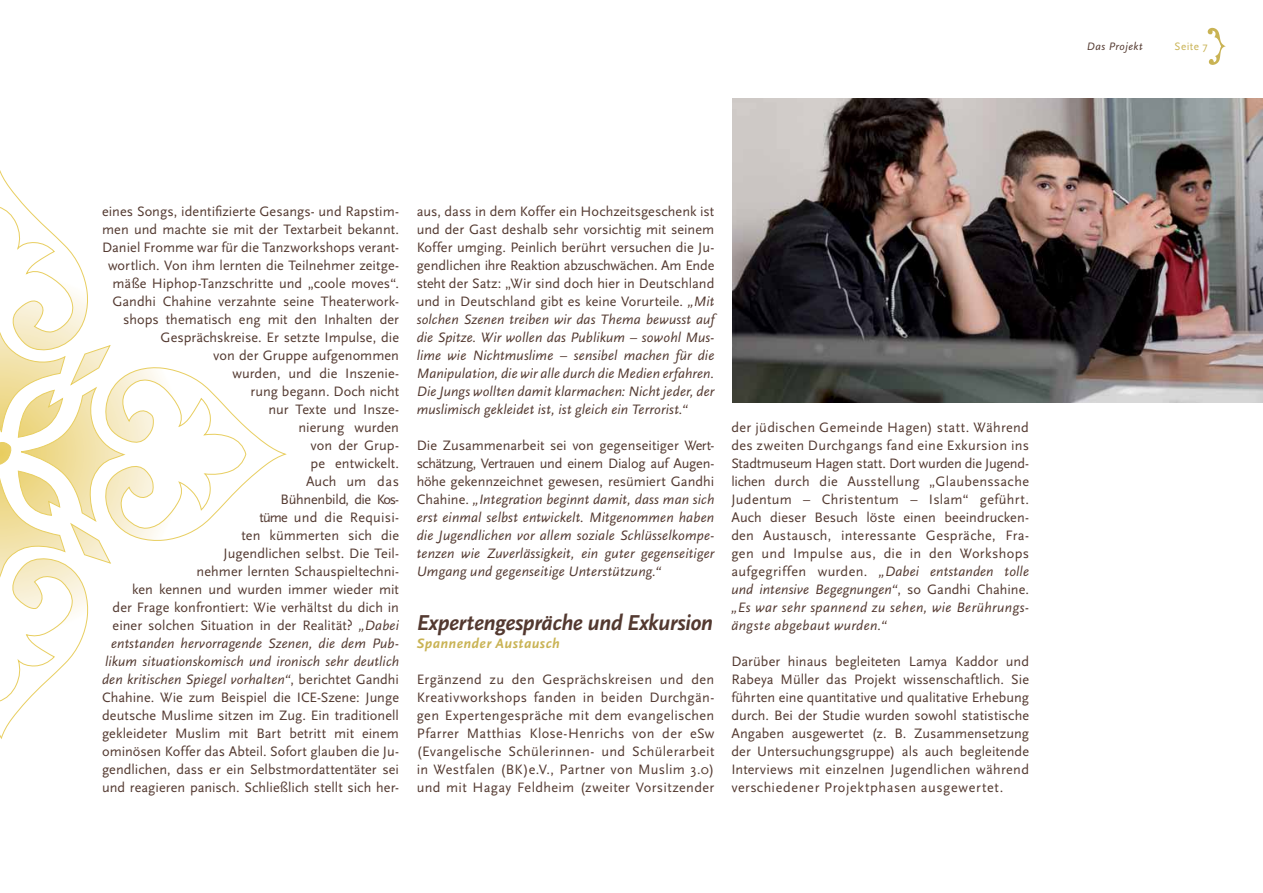
<style>
.page{position:relative;width:1263px;height:893px;background:#fff}
.page>*{position:absolute;margin:0;border:0;box-sizing:border-box;transform-origin:0 0}
.t1{font:italic 700 22.5px "Scala Sans";letter-spacing:-.02em;color:#533930}
.t2{font:14.25px/18px "Scala Sans";letter-spacing:.005em;color:#533930;text-align:justify}
.t3{font:italic 14.25px/18px "Scala Sans";letter-spacing:.01em;color:#533930;text-align:justify}
.t4{font:italic 700 14.25px "Scala Sans";letter-spacing:.035em;color:#c9b354}
.t5{font:italic 11.25px "Scala Sans";letter-spacing:.045em;color:#533930}
.t6{font:11.25px "Scala Sans";letter-spacing:.035em;color:#c9b354}
.s1{font-style:italic}
.s2{font-style:normal}
</style>
<div class="page">
<svg style="left:0;top:170px;width:287px;height:569px"></svg>
<svg style="left:1208px;top:28px;width:18px;height:37px"></svg>
<img style="left:732px;top:99px;width:531px;height:304px">
<p class="t5" style="left:1087px;top:40px;width:57px">Das Projekt</p>
<p class="t6" style="left:1174px;top:40px;width:35px">Seite 7</p>
<p class="t2" style="left:102px;top:203px;width:299px;text-align:right">eines Songs, identifizierte Gesangs- und Rapstim&shy;men und machte sie mit der Textarbeit bekannt.<br>Daniel Fromme war für die Tanzworkshops verant&shy;wortlich. Von ihm lernten die Teilnehmer zeitge&shy;mäße Hiphop-Tanzschritte und „coole moves“.<br>Gandhi Chahine verzahnte seine Theaterwork&shy;shops thematisch eng mit den Inhalten der Gesprächskreise. Er setzte Impulse, die<br>von der Gruppe aufgenommen<br>wurden, und die Inszenie-<br>rung begann. Doch nicht<br>nur Texte und Insze-<br>nierung wurden<br>von der Grup-<br>pe entwickelt.<br>Auch um das<br>Bühnenbild, die Kos-<br>tüme und die Requisi-<br>ten kümmerten sich die<br>Jugendlichen selbst. Die Teil-<br>nehmer lernten Schauspieltechni-<br>ken kennen und wurden immer wieder mit<br>der Frage konfrontiert: Wie verhältst du dich in einer solchen Situation in der Realität? <span class="s1">„Dabei entstanden hervorragende Szenen, die dem Pub&shy;likum situationskomisch und ironisch sehr deutlich den kritischen Spiegel vorhalten“</span>, berichtet Gandhi Chahine. Wie zum Beispiel die ICE-Szene: Junge deutsche Muslime sitzen im Zug. Ein traditionell gekleideter Muslim mit Bart betritt mit einem ominösen Koffer das Abteil. Sofort glauben die Ju&shy;gendlichen, dass er ein Selbstmordattentäter sei und reagieren panisch. Schließlich stellt sich her-</p>
<p class="t3" style="left:417px;top:203px;width:299px"><span class="s2">aus, dass in dem Koffer ein Hochzeitsgeschenk ist und der Gast deshalb sehr vorsichtig mit seinem Koffer umging. Peinlich berührt versuchen die Ju&shy;gendlichen ihre Reaktion abzuschwächen. Am Ende steht der Satz: „Wir sind doch hier in Deutschland und in Deutschland gibt es keine Vorurteile.</span> „Mit solchen Szenen treiben wir das Thema bewusst auf die Spitze. Wir wollen das Publikum – sowohl Mus&shy;lime wie Nichtmuslime – sensibel machen für die Manipulation, die wir alle durch die Medien erfahren.<br>Die Jungs wollten damit klarmachen: Nicht jeder, der muslimisch gekleidet ist, ist gleich ein Terrorist.“</p>
<p class="t3" style="left:417px;top:437px;width:299px"><span class="s2">Die Zusammenarbeit sei von gegenseitiger Wert&shy;schätzung, Vertrauen und einem Dialog auf Augen&shy;höhe gekennzeichnet gewesen, resümiert Gandhi Chahine.</span> „Integration beginnt damit, dass man sich erst einmal selbst entwickelt. Mitgenommen haben die Jugendlichen vor allem soziale Schlüsselkompe&shy;tenzen wie Zuverlässigkeit, ein guter gegenseitiger Umgang und gegenseitige Unterstützung.“</p>
<h1 class="t1" style="left:417px;top:611px;width:298px">Expertengespräche und Exkursion</h1>
<p class="t4" style="left:417px;top:636px;width:145px">Spannender Austausch</p>
<p class="t2" style="left:417px;top:671px;width:299px">Ergänzend zu den Gesprächskreisen und den Kreativworkshops fanden in beiden Durchgän&shy;gen Expertengespräche mit dem evangelischen Pfarrer Matthias Klose-Henrichs von der eSw (Evangelische Schülerinnen- und Schülerarbeit in Westfalen (BK)e.V., Partner von Muslim 3.0) und mit Hagay Feldheim (zweiter Vorsitzender</p>
<p class="t2" style="left:731px;top:419px;width:299px">der jüdischen Gemeinde Hagen) statt. Während des zweiten Durchgangs fand eine Exkursion ins Stadtmuseum Hagen statt. Dort wurden die Jugend&shy;lichen durch die Ausstellung „Glaubenssache Judentum – Christentum – Islam“ geführt.<br>Auch dieser Besuch löste einen beeindrucken&shy;den Austausch, interessante Gespräche, Fra&shy;gen und Impulse aus, die in den Workshops aufgegriffen wurden. <span class="s1">„Dabei entstanden tolle und intensive Begegnungen“</span>, so Gandhi Chahine. <span class="s1">„Es war sehr spannend zu sehen, wie Berührungs&shy;ängste abgebaut wurden.“</span></p>
<p class="t2" style="left:731px;top:653px;width:299px">Darüber hinaus begleiteten Lamya Kaddor und Rabeya Müller das Projekt wissenschaftlich. Sie führten eine quantitative und qualitative Erhebung durch. Bei der Studie wurden sowohl statistische Angaben ausgewertet (z. B. Zusammensetzung der Untersuchungsgruppe) als auch begleitende Interviews mit einzelnen Jugendlichen während verschiedener Projektphasen ausgewertet.</p>
</div>
